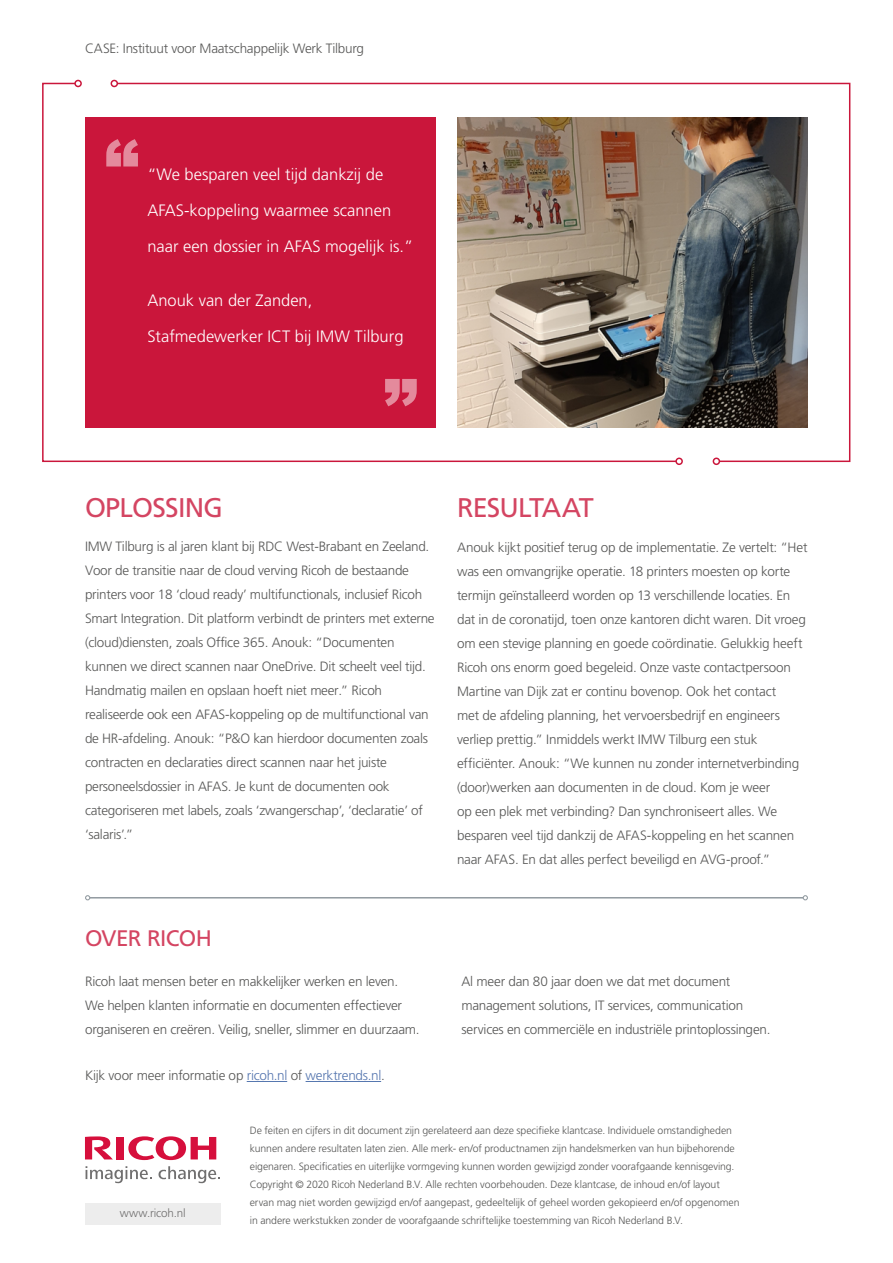
<style>
.page{position:relative;width:893px;height:1263px;background:#fff}
.page>*{position:absolute;margin:0;border:0;box-sizing:border-box;transform-origin:0 0}
.t1{font:27px "Frutiger";letter-spacing:-.03em;color:#d44562}
.t2{font:22.5px "Frutiger";letter-spacing:-.03em;color:#d44562}
.t3{font:300 16.5px/36px "Frutiger";color:#fff}
.t4{font:300 13.5px/24px "Frutiger";letter-spacing:-.02em;color:#575756}
.t5{font:300 11.7px "Frutiger";letter-spacing:-.01em;color:#706f6f}
.t6{font:300 10.5px/18px "Frutiger";letter-spacing:-.01em;color:#575756}
.s1{color:#5576af}
</style>
<div class="page">
<svg style="left:42px;top:82px;width:74px;height:381px"></svg>
<div style="left:74px;top:80px;width:8px;height:7px;border:2px solid #ca163b;border-radius:50%"></div>
<div style="left:675px;top:458px;width:8px;height:7px;border:2px solid #ca163b;border-radius:50%"></div>
<img style="left:116px;top:82px;width:735px;height:381px">
<div style="left:713px;top:458px;width:7px;height:7px;border:2px solid #ca163b;border-radius:50%"></div>
<div style="left:111px;top:80px;width:7px;height:7px;border:2px solid #ca163b;border-radius:50%"></div>
<div style="left:85px;top:117px;width:351px;height:311px;background:#ca163b"></div>
<svg style="left:385px;top:379px;width:32px;height:27px"></svg>
<svg style="left:106px;top:139px;width:32px;height:27px"></svg>
<hr style="left:90px;top:897px;width:713px;height:1px;background:#919aa0">
<svg style="left:85px;top:895px;width:5px;height:5px"></svg>
<svg style="left:803px;top:895px;width:5px;height:5px"></svg>
<svg style="left:128px;top:1136px;width:88px;height:24px"></svg>
<div style="left:116px;top:1137px;width:8px;height:22px;background:#d60f3c"></div>
<svg style="left:85px;top:1136px;width:28px;height:23px"></svg>
<svg style="left:86px;top:1166px;width:66px;height:18px"></svg>
<svg style="left:159px;top:1166px;width:61px;height:18px"></svg>
<div style="left:85px;top:1203px;width:135px;height:21px;background:#ededed"></div>
<hr style="left:247px;top:1081px;width:40px;height:1px;background:#5576af">
<hr style="left:306px;top:1081px;width:75px;height:1px;background:#5576af">
<p class="t4" style="left:85px;top:36px;width:281px">CASE: Instituut voor Maatschappelijk Werk Tilburg</p>
<p class="t3" style="left:147px;top:156px;width:267px">“We besparen veel tijd dankzij de<br>AFAS-koppeling waarmee scannen naar een dossier in AFAS mogelijk is.”</p>
<p class="t3" style="left:147px;top:282px;width:258px">Anouk van der Zanden,<br>Stafmedewerker ICT bij IMW Tilburg</p>
<h1 class="t1" style="left:85px;top:492px;width:139px">OPLOSSING</h1>
<p class="t4" style="left:85px;top:534px;width:351px">IMW Tilburg is al jaren klant bij RDC West-Brabant en Zeeland.<br>Voor de transitie naar de cloud verving Ricoh de bestaande printers voor 18 ‘cloud ready’ multifunctionals, inclusief Ricoh Smart Integration. Dit platform verbindt de printers met externe (cloud)diensten, zoals Office 365. Anouk: “Documenten kunnen we direct scannen naar OneDrive. Dit scheelt veel tijd.<br>Handmatig mailen en opslaan hoeft niet meer.” Ricoh realiseerde ook een AFAS-koppeling op de multifunctional van de HR-afdeling. Anouk: “P&amp;O kan hierdoor documenten zoals contracten en declaraties direct scannen naar het juiste personeelsdossier in AFAS. Je kunt de documenten ook categoriseren met labels, zoals ‘zwangerschap’, ‘declaratie’ of ‘salaris’.”</p>
<h1 class="t1" style="left:457px;top:492px;width:138px">RESULTAAT</h1>
<p class="t4" style="left:457px;top:535px;width:352px">Anouk kijkt positief terug op de implementatie. Ze vertelt: “Het was een omvangrijke operatie. 18 printers moesten op korte termijn geïnstalleerd worden op 13 verschillende locaties. En dat in de coronatijd, toen onze kantoren dicht waren. Dit vroeg om een stevige planning en goede coördinatie. Gelukkig heeft Ricoh ons enorm goed begeleid. Onze vaste contactpersoon Martine van Dijk zat er continu bovenop. Ook het contact<br>met de afdeling planning, het vervoersbedrijf en engineers verliep prettig.” Inmiddels werkt IMW Tilburg een stuk efficiënter. Anouk: “We kunnen nu zonder internetverbinding (door)werken aan documenten in de cloud. Kom je weer<br>op een plek met verbinding? Dan synchroniseert alles. We besparen veel tijd dankzij de AFAS-koppeling en het scannen naar AFAS. En dat alles perfect beveiligd en AVG-proof.”</p>
<h2 class="t2" style="left:85px;top:925px;width:128px">OVER RICOH</h2>
<p class="t4" style="left:85px;top:969px;width:336px">Ricoh laat mensen beter en makkelijker werken en leven.<br>We helpen klanten informatie en documenten effectiever organiseren en creëren. Veilig, sneller, slimmer en duurzaam.</p>
<p class="t4" style="left:461px;top:969px;width:311px">Al meer dan 80 jaar doen we dat met document management solutions, IT services, communication services en commerciële en industriële printoplossingen.</p>
<p class="t4" style="left:85px;top:1063px;width:301px">Kijk voor meer informatie op <span class="s1">ricoh.nl</span> of <span class="s1">werktrends.nl</span>.</p>
<p class="t5" style="left:120px;top:1206px;width:67px">www.ricoh.nl</p>
<p class="t6" style="left:250px;top:1121px;width:491px">De feiten en cijfers in dit document zijn gerelateerd aan deze specifieke klantcase. Individuele omstandigheden kunnen andere resultaten laten zien. Alle merk- en/of productnamen zijn handelsmerken van hun bijbehorende eigenaren. Specificaties en uiterlijke vormgeving kunnen worden gewijzigd zonder voorafgaande kennisgeving.<br>Copyright © 2020 Ricoh Nederland B.V. Alle rechten voorbehouden. Deze klantcase, de inhoud en/of layout ervan mag niet worden gewijzigd en/of aangepast, gedeeltelijk of geheel worden gekopieerd en/of opgenomen in andere werkstukken zonder de voorafgaande schriftelijke toestemming van Ricoh Nederland B.V.</p>
</div>
